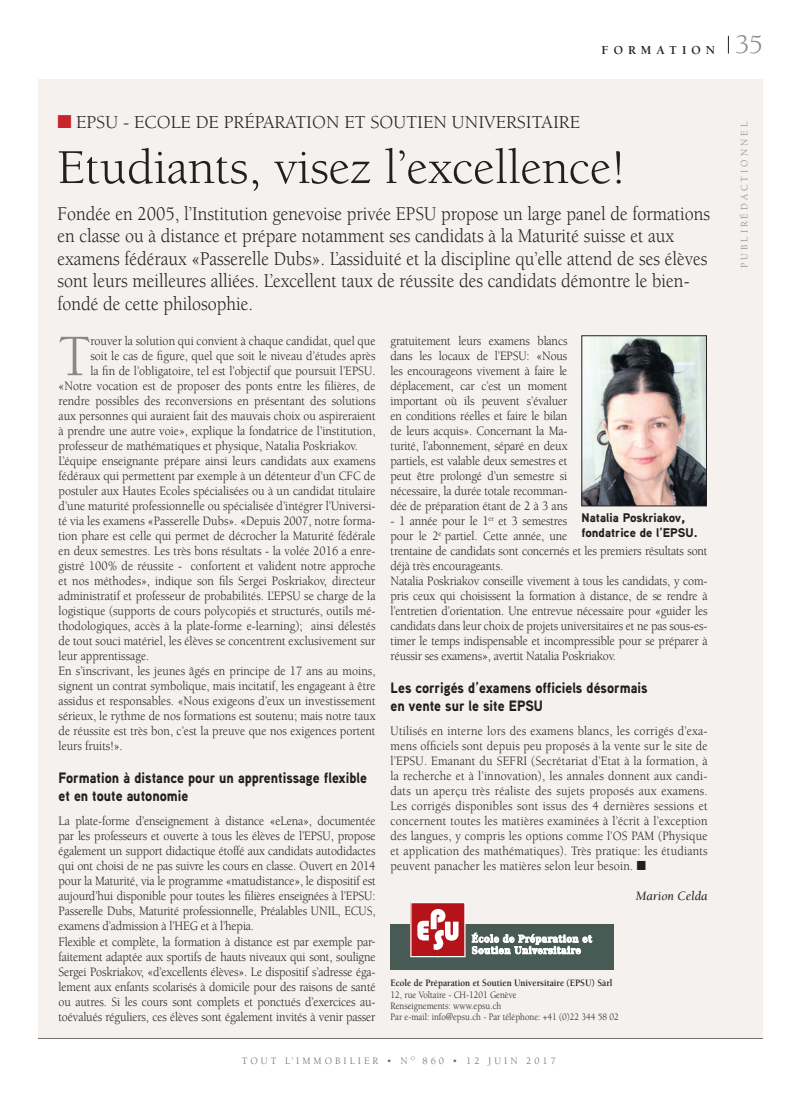
<style>
.page{position:relative;width:798px;height:1099px;background:#fff}
.page>*{position:absolute;margin:0;border:0;box-sizing:border-box;transform-origin:0 0}
.t1{font:60.38px "Berkeley";color:#86888b;scale:.92 1}
.t2{font:50px "Berkeley";color:#231f20}
.t3{font:20px/22.5px "Berkeley";color:#231f20;scale:.9 1}
.t4{font:18.75px "Berkeley";color:#231f20}
.t5{font:900 15px/18px "Aaux Pro";color:#231f20;scale:.92 1}
.t6{font:13.12px/15px "Berkeley";color:#231f20;scale:.92 1}
.t7{font:italic 13.12px "Berkeley";color:#231f20}
.t8{font:900 12.5px/15px "Aaux Pro";color:#231f20}
.t9{font:700 12.5px "Berkeley";letter-spacing:.4em;color:#231f20}
.t10{font:10px/11.2px "Berkeley";color:#231f20;scale:.9 1}
.t11{font:700 10px "Berkeley";color:#231f20;scale:.9 1}
.t12{font:10px "Berkeley";letter-spacing:.3em;color:#6c6d70}
.t13{font:10px "Berkeley";letter-spacing:.3em;color:#8a8c8f}
.s1{font-weight:400;font-size:27.5px;color:#8a8c8f}
.s2{color:#c8242b}
</style>
<div class="page">
<svg style="left:728px;top:36px;width:1px;height:18px"></svg>
<hr style="left:38px;top:1037px;width:724px;height:1px;background:#231f20">
<div style="left:38px;top:79px;width:724px;height:958px;background:#f4f1ee"></div>
<img style="left:583px;top:337px;width:121px;height:167px">
<div style="left:581px;top:335px;width:125px;height:171px;border:1px solid #231f20"></div>
<div style="left:390px;top:924px;width:224px;height:45px;background:#485a54"></div>
<svg style="left:410px;top:902px;width:182px;height:55px"></svg>
<p class="t9" style="left:601px;top:43px;width:163px">FORMATION <span class="s1">35</span></p>
<h3 class="t4" style="left:57px;top:112px;width:524px"><span class="s2">■</span> EPSU - ECOLE DE PRÉPARATION ET SOUTIEN UNIVERSITAIRE</h3>
<h2 class="t2" style="left:57px;top:141px;width:569px">Etudiants, visez l’excellence!</h2>
<p class="t3" style="left:57px;top:203px;width:726px">Fondée en 2005, l’Institution genevoise privée EPSU propose un large panel de formations en classe ou à distance et prépare notamment ses candidats à la Maturité suisse et aux examens fédéraux «Passerelle Dubs». L’assiduité et la discipline qu’elle attend de ses élèves sont leurs meilleures alliées. L’excellent taux de réussite des candidats démontre le bien&shy;fondé de cette philosophie.</p>
<h1 class="t1" style="left:58px;top:324px;width:36px">T</h1>
<p class="t6" style="left:90px;top:334px;width:311px">rouver la solution qui convient à chaque candidat, quel que</p>
<p class="t6" style="left:390px;top:334px;width:194px;text-align:justify">gratuitement leurs examens blancs dans les locaux de l’EPSU: «Nous les encourageons vivement à faire le déplacement, car c’est un moment important où ils peuvent s’évaluer en conditions réelles et faire le bilan de leurs acquis». Concernant la Ma&shy;turité, l’abonnement, séparé en deux partiels, est valable deux semestres et peut être prolongé d’un semestre si nécessaire, la durée totale recomman&shy;dée de préparation étant de 2 à 3 ans</p>
<p class="t6" style="left:390px;top:514px;width:346px">- 1 année pour le 1<sup>er</sup> et 3 semestres<br>pour le 2<sup>e</sup> partiel. Cette année, une<br>trentaine de candidats sont concernés et les premiers résultats sont déjà très encourageants.<br>Natalia Poskriakov conseille vivement à tous les candidats, y com&shy;pris ceux qui choisissent la formation à distance, de se rendre à l’entretien d’orientation. Une entrevue nécessaire pour «guider les candidats dans leur choix de projets universitaires et ne pas sous-es&shy;timer le temps indispensable et incompressible pour se préparer à réussir ses examens», avertit Natalia Poskriakov.</p>
<p class="t5" style="left:390px;top:678px;width:281px">Les corrigés d’examens officiels désormais en vente sur le site EPSU</p>
<p class="t6" style="left:390px;top:724px;width:346px;text-align:justify">Utilisés en interne lors des examens blancs, les corrigés d’exa&shy;mens officiels sont depuis peu proposés à la vente sur le site de l’EPSU. Emanant du SEFRI (Secrétariat d’Etat à la formation, à la recherche et à l’innovation), les annales donnent aux candi&shy;dats un aperçu très réaliste des sujets proposés aux examens.<br>Les corrigés disponibles sont issus des 4 dernières sessions et concernent toutes les matières examinées à l’écrit à l’exception des langues, y compris les options comme l’OS PAM (Physique et application des mathématiques). Très pratique: les étudiants peuvent panacher les matières selon leur besoin. ■</p>
<p class="t7" style="left:635px;top:889px;width:73px">Marion Celda</p>
<p class="t6" style="left:90px;top:349px;width:311px">soit le cas de figure, quel que soit le niveau d’études après</p>
<p class="t6" style="left:90px;top:364px;width:311px">la fin de l’obligatoire, tel est l’objectif que poursuit l’EPSU.</p>
<p class="t6" style="left:58px;top:379px;width:346px">«Notre vocation est de proposer des ponts entre les filières, de</p>
<p class="t6" style="left:58px;top:394px;width:346px">rendre possibles des reconversions en présentant des solutions</p>
<p class="t6" style="left:58px;top:409px;width:346px">aux personnes qui auraient fait des mauvais choix ou aspireraient</p>
<p class="t6" style="left:58px;top:424px;width:346px">à prendre une autre voie», explique la fondatrice de l’institution,</p>
<p class="t6" style="left:58px;top:439px;width:327px">professeur de mathématiques et physique, Natalia Poskriakov.</p>
<p class="t6" style="left:58px;top:454px;width:346px">L’équipe enseignante prépare ainsi leurs candidats aux examens</p>
<p class="t6" style="left:58px;top:469px;width:346px">fédéraux qui permettent par exemple à un détenteur d’un CFC de</p>
<p class="t6" style="left:58px;top:484px;width:346px">postuler aux Hautes Ecoles spécialisées ou à un candidat titulaire</p>
<p class="t6" style="left:58px;top:499px;width:346px">d’une maturité professionnelle ou spécialisée d’intégrer l’Universi-</p>
<p class="t6" style="left:58px;top:514px;width:346px">té via les examens «Passerelle Dubs». «Depuis 2007, notre forma-</p>
<p class="t6" style="left:58px;top:529px;width:346px">tion phare est celle qui permet de décrocher la Maturité fédérale</p>
<p class="t6" style="left:58px;top:544px;width:346px">en deux semestres. Les très bons résultats - la volée 2016 a enre-</p>
<p class="t6" style="left:58px;top:559px;width:346px">gistré 100% de réussite - confortent et valident notre approche</p>
<p class="t6" style="left:58px;top:574px;width:346px">et nos méthodes», indique son fils Sergei Poskriakov, directeur</p>
<p class="t6" style="left:58px;top:589px;width:346px">administratif et professeur de probabilités. L’EPSU se charge de la</p>
<p class="t6" style="left:58px;top:604px;width:346px">logistique (supports de cours polycopiés et structurés, outils mé-</p>
<p class="t6" style="left:58px;top:619px;width:346px">thodologiques, accès à la plate-forme e-learning); ainsi délestés</p>
<p class="t6" style="left:58px;top:634px;width:346px">de tout souci matériel, les élèves se concentrent exclusivement sur</p>
<p class="t6" style="left:58px;top:649px;width:100px">leur apprentissage.</p>
<p class="t6" style="left:58px;top:664px;width:346px">En s’inscrivant, les jeunes âgés en principe de 17 ans au moins,</p>
<p class="t6" style="left:58px;top:679px;width:346px">signent un contrat symbolique, mais incitatif, les engageant à être</p>
<p class="t6" style="left:58px;top:694px;width:346px">assidus et responsables. «Nous exigeons d’eux un investissement</p>
<p class="t6" style="left:58px;top:709px;width:346px">sérieux, le rythme de nos formations est soutenu; mais notre taux</p>
<p class="t6" style="left:58px;top:724px;width:346px">de réussite est très bon, c’est la preuve que nos exigences portent</p>
<p class="t6" style="left:58px;top:739px;width:71px">leurs fruits!».</p>
<p class="t5" style="left:58px;top:768px;width:336px">Formation à distance pour un apprentissage flexible et en toute autonomie</p>
<p class="t6" style="left:58px;top:814px;width:346px">La plate-forme d’enseignement à distance «eLena», documentée par les professeurs et ouverte à tous les élèves de l’EPSU, propose également un support didactique étoffé aux candidats autodidactes qui ont choisi de ne pas suivre les cours en classe. Ouvert en 2014 pour la Maturité, via le programme «matudistance», le dispositif est aujourd’hui disponible pour toutes les filières enseignées à l’EPSU:<br>Passerelle Dubs, Maturité professionnelle, Préalables UNIL, ECUS, examens d’admission à l’HEG et à l’hepia.<br>Flexible et complète, la formation à distance est par exemple par&shy;faitement adaptée aux sportifs de hauts niveaux qui sont, souligne Sergei Poskriakov, «d’excellents élèves». Le dispositif s’adresse éga&shy;lement aux enfants scolarisés à domicile pour des raisons de santé ou autres. Si les cours sont complets et ponctués d’exercices au&shy;toévalués réguliers, ces élèves sont également invités à venir passer</p>
<p class="t8" style="left:581px;top:509px;width:117px">Natalia Poskriakov, fondatrice de l’EPSU.</p>
<p class="t11" style="left:390px;top:977px;width:248px">Ecole de Préparation et Soutien Universitaire (EPSU) Sàrl</p>
<p class="t10" style="left:390px;top:988px;width:255px">12, rue Voltaire - CH-1201 Genève<br>Renseignements: www.epsu.ch<br>Par e-mail: info@epsu.ch - Par téléphone: +41 (0)22 344 58 02</p>
<p class="t12" style="left:242px;top:1055px;width:315px">TOUT L’IMMOBILIER • N <sup>O</sup> 860 • 12 JUIN 2017</p>
<p class="t13" style="left:738px;top:268px;width:148px;rotate:-90deg">PUBLIRÉDACTIONNEL</p>
</div>
